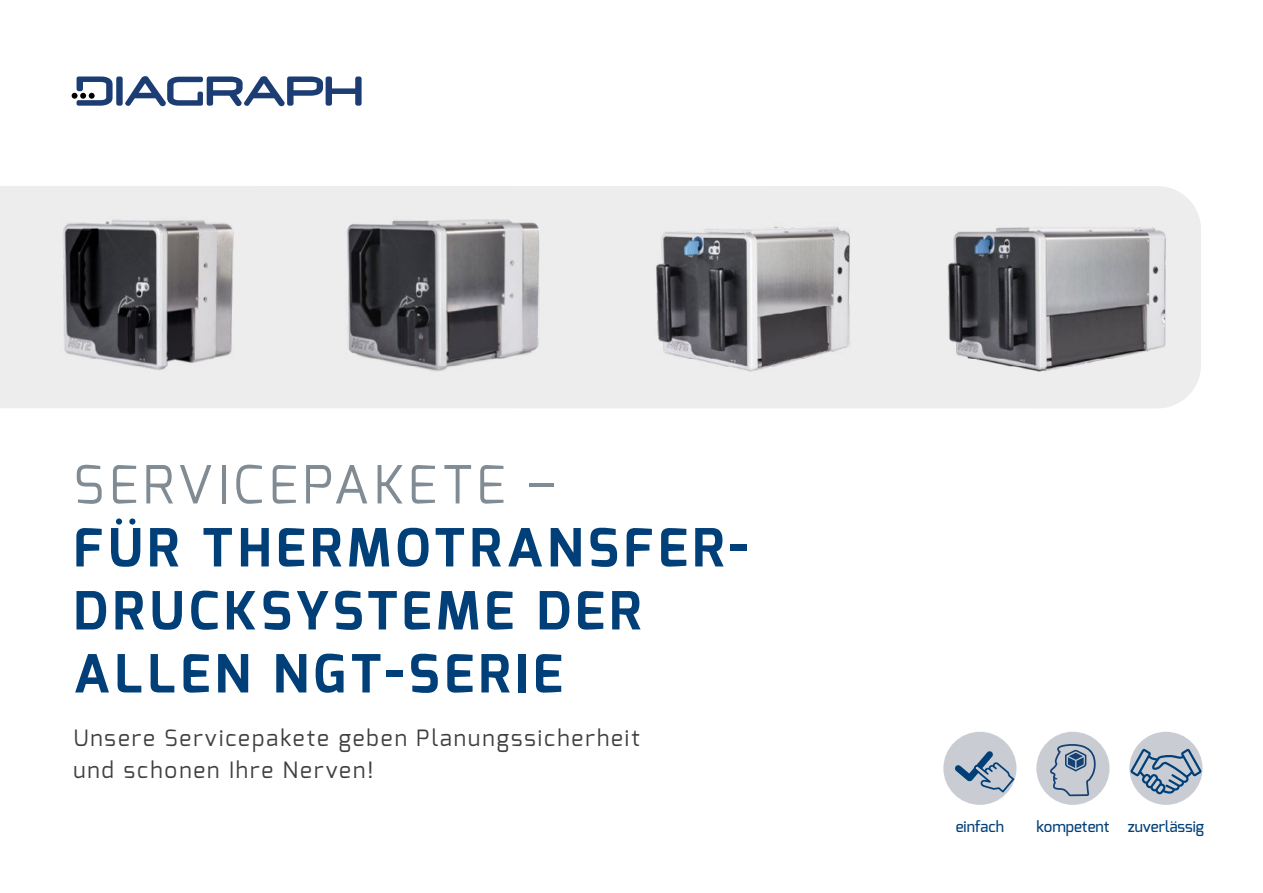
<style>
.page{position:relative;width:1263px;height:893px;background:#fff}
.page>*{position:absolute;margin:0;border:0;box-sizing:border-box;transform-origin:0 0}
.t1{font:700 52.5px/63px "Exo";letter-spacing:.09em;color:#003f78}
.t2{font:52.5px "Exo";letter-spacing:.09em;color:#808b94}
.t3{font:22.5px/32.2px "Exo";letter-spacing:.09em;color:#3f3f3e}
.t4{font:500 15.15px "Exo";color:#003f78}
</style>
<div class="page">
<svg style="left:72px;top:76px;width:290px;height:30px"></svg>
<div style="left:0;top:186px;width:1201px;height:222px;background:#ededed"></div>
<img style="left:17px;top:192px;width:259px;height:205px">
<img style="left:623px;top:192px;width:259px;height:205px">
<img style="left:313px;top:192px;width:259px;height:205px">
<img style="left:935px;top:192px;width:260px;height:205px">
<div style="left:943px;top:732px;width:73px;height:73px;background:#c9cdd3;border-radius:50%"></div>
<svg style="left:955px;top:751px;width:59px;height:41px"></svg>
<div style="left:1129px;top:732px;width:73px;height:73px;background:#c9cdd3;border-radius:50%"></div>
<svg style="left:1130px;top:749px;width:72px;height:45px"></svg>
<div style="left:1036px;top:732px;width:73px;height:73px;background:#c9cdd3;border-radius:50%"></div>
<svg style="left:1050px;top:744px;width:46px;height:52px"></svg>
<h1 class="t2" style="left:73px;top:456px;width:483px">SERVICEPAKETE –</h1>
<h1 class="t1" style="left:73px;top:517px;width:676px">FÜR THERMOTRANSFER-<br>DRUCKSYSTEME DER<br>ALLEN NGT-SERIE</h1>
<p class="t3" style="left:73px;top:723px;width:568px">Unsere Servicepakete geben Planungssicherheit und schonen Ihre Nerven!</p>
<p class="t4" style="left:956px;top:820px;width:50px">einfach</p>
<p class="t4" style="left:1036px;top:820px;width:169px">kompetent zuverlässig</p>
</div>
